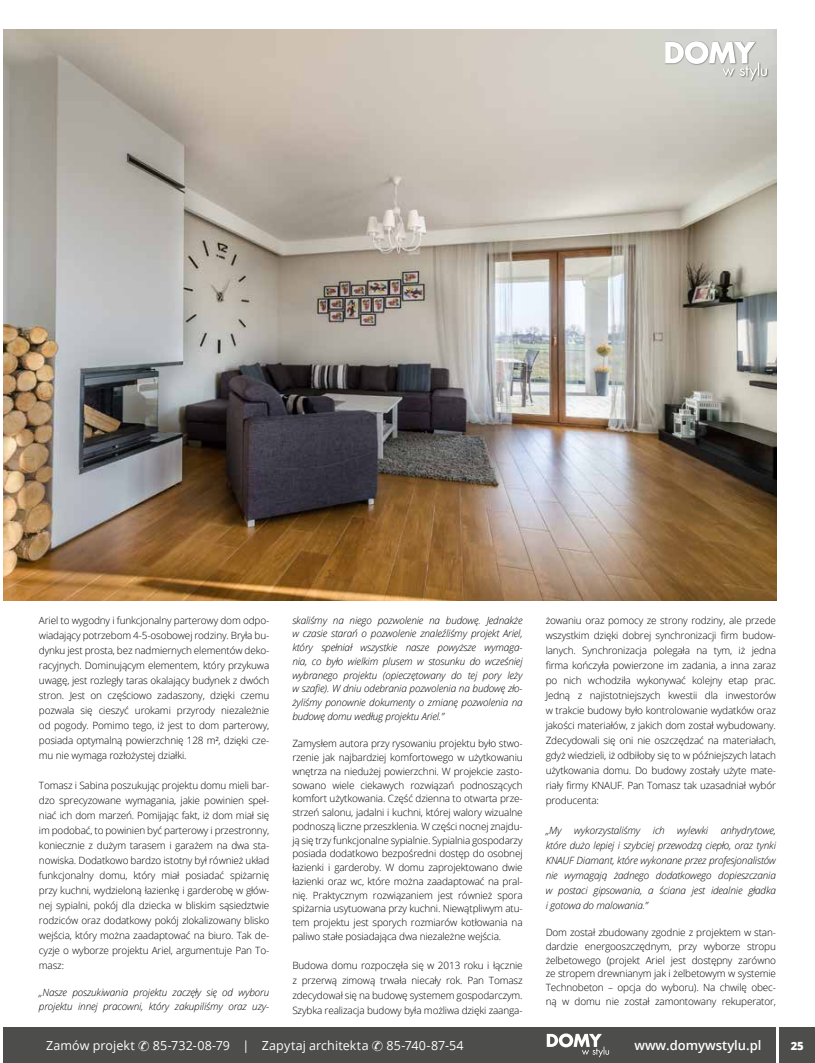
<style>
.page{position:relative;width:815px;height:1063px;background:#fff}
.page>*{position:absolute;margin:0;border:0;box-sizing:border-box;transform-origin:0 0}
.t1{font:600 13px "Open Sans";color:#fff}
.t2{font:12.5px "Open Sans";letter-spacing:.005em;color:#fff}
.t3{font:800 11.25px "Open Sans";color:#fff}
.t4{font:300 10px/15px "Open Sans";letter-spacing:-.015em;color:#000;text-align:justify}
.t5{font:italic 300 10px/13.8px "Open Sans";letter-spacing:-.015em;color:#000;text-align:justify}
.s1{font-family:"Zapf Din Itc L";font-size:14.5px}
</style>
<div class="page">
<div style="left:780px;top:1028px;width:35px;height:35px;background:#4d4d4c"></div>
<div style="left:4px;top:1028px;width:772px;height:35px;background:#4d4d4c"></div>
<img style="left:4px;top:29px;width:772px;height:572px">
<svg style="left:547px;top:1033px;width:62px;height:24px"></svg>
<div style="left:665px;top:41px;width:104px;height:41px;background:#000;opacity:.4"></div>
<svg style="left:665px;top:41px;width:102px;height:39px"></svg>
<p class="t4" style="left:39px;top:612px;width:232px">Ariel to wygodny i funkcjonalny parterowy dom odpo&shy;wiadający potrzebom 4-5-osobowej rodziny. Bryła bu&shy;dynku jest prosta, bez nadmiernych elementów deko&shy;racyjnych. Dominującym elementem, który przykuwa uwagę, jest rozległy taras okalający budynek z dwóch stron. Jest on częściowo zadaszony, dzięki czemu pozwala się cieszyć urokami przyrody niezależnie od pogody. Pomimo tego, iż jest to dom parterowy, posiada optymalną powierzchnię 128 m², dzięki cze&shy;mu nie wymaga rozłożystej działki.</p>
<p class="t4" style="left:39px;top:777px;width:232px">Tomasz i Sabina poszukując projektu domu mieli bar&shy;dzo sprecyzowane wymagania, jakie powinien speł&shy;niać ich dom marzeń. Pomijając fakt, iż dom miał się im podobać, to powinien być parterowy i przestronny, koniecznie z dużym tarasem i garażem na dwa sta&shy;nowiska. Dodatkowo bardzo istotny był również układ funkcjonalny domu, który miał posiadać spiżarnię przy kuchni, wydzieloną łazienkę i garderobę w głów&shy;nej sypialni, pokój dla dziecka w bliskim sąsiedztwie rodziców oraz dodatkowy pokój zlokalizowany blisko wejścia, który można zaadaptować na biuro. Tak de&shy;cyzje o wyborze projektu Ariel, argumentuje Pan To&shy;masz:</p>
<p class="t5" style="left:39px;top:985px;width:232px">„Nasze poszukiwania projektu zaczęły się od wyboru projektu innej pracowni, który zakupiliśmy oraz uzy-</p>
<p class="t5" style="left:292px;top:613px;width:232px">skaliśmy na niego pozwolenie na budowę. Jednakże w czasie starań o pozwolenie znaleźliśmy projekt Ariel, który spełniał wszystkie nasze powyższe wymaga&shy;nia, co było wielkim plusem w stosunku do wcześniej wybranego projektu (opieczętowany do tej pory leży w szafie). W dniu odebrania pozwolenia na budowę zło&shy;żyliśmy ponownie dokumenty o zmianę pozwolenia na budowę domu według projektu Ariel.”</p>
<p class="t4" style="left:292px;top:737px;width:232px;line-height:13.8px">Zamysłem autora przy rysowaniu projektu było stwo&shy;rzenie jak najbardziej komfortowego w użytkowaniu wnętrza na niedużej powierzchni. W projekcie zasto&shy;sowano wiele ciekawych rozwiązań podnoszących komfort użytkowania. Część dzienna to otwarta prze&shy;strzeń salonu, jadalni i kuchni, której walory wizualne podnoszą liczne przeszklenia. W części nocnej znajdu&shy;ją się trzy funkcjonalne sypialnie. Sypialnia gospodarzy posiada dodatkowo bezpośredni dostęp do osobnej łazienki i garderoby. W domu zaprojektowano dwie łazienki oraz wc, które można zaadaptować na pral&shy;nię. Praktycznym rozwiązaniem jest również spora spiżarnia usytuowana przy kuchni. Niewątpliwym atu&shy;tem projektu jest sporych rozmiarów kotłowania na paliwo stałe posiadająca dwa niezależne wejścia.</p>
<p class="t4" style="left:292px;top:957px;width:232px">Budowa domu rozpoczęła się w 2013 roku i łącznie z przerwą zimową trwała niecały rok. Pan Tomasz zdecydował się na budowę systemem gospodarczym.<br>Szybka realizacja budowy była możliwa dzięki zaanga-</p>
<p class="t4" style="left:546px;top:612px;width:232px">żowaniu oraz pomocy ze strony rodziny, ale przede wszystkim dzięki dobrej synchronizacji firm budow&shy;lanych. Synchronizacja polegała na tym, iż jedna firma kończyła powierzone im zadania, a inna zaraz po nich wchodziła wykonywać kolejny etap prac.<br>Jedną z najistotniejszych kwestii dla inwestorów w trakcie budowy było kontrolowanie wydatków oraz jakości materiałów, z jakich dom został wybudowany.<br>Zdecydowali się oni nie oszczędzać na materiałach, gdyż wiedzieli, iż odbiłoby się to w późniejszych latach użytkowania domu. Do budowy zostały użyte mate&shy;riały firmy KNAUF. Pan Tomasz tak uzasadniał wybór producenta:</p>
<p class="t5" style="left:546px;top:822px;width:232px;line-height:15px">„My wykorzystaliśmy ich wylewki anhydrytowe, które dużo lepiej i szybciej przewodzą ciepło, oraz tynki KNAUF Diamant, które wykonane przez profesjonalistów nie wymagają żadnego dodatkowego dopieszczania w postaci gipsowania, a ściana jest idealnie gładka i gotowa do malowania.”</p>
<p class="t4" style="left:546px;top:925px;width:232px;line-height:13.8px">Dom został zbudowany zgodnie z projektem w stan&shy;dardzie energooszczędnym, przy wyborze stropu żelbetowego (projekt Ariel jest dostępny zarówno ze stropem drewnianym jak i żelbetowym w systemie Technobeton – opcja do wyboru). Na chwilę obec&shy;ną w domu nie został zamontowany rekuperator,</p>
<p class="t2" style="left:46px;top:1037px;width:419px">Zamów projekt <span class="s1">&amp;</span> 85-732-08-79 | Zapytaj architekta <span class="s1">&amp;</span> 85-740-87-54</p>
<h1 class="t1" style="left:634px;top:1037px;width:129px">www.domywstylu.pl</h1>
<p class="t3" style="left:791px;top:1037px;width:15px">25</p>
</div>
